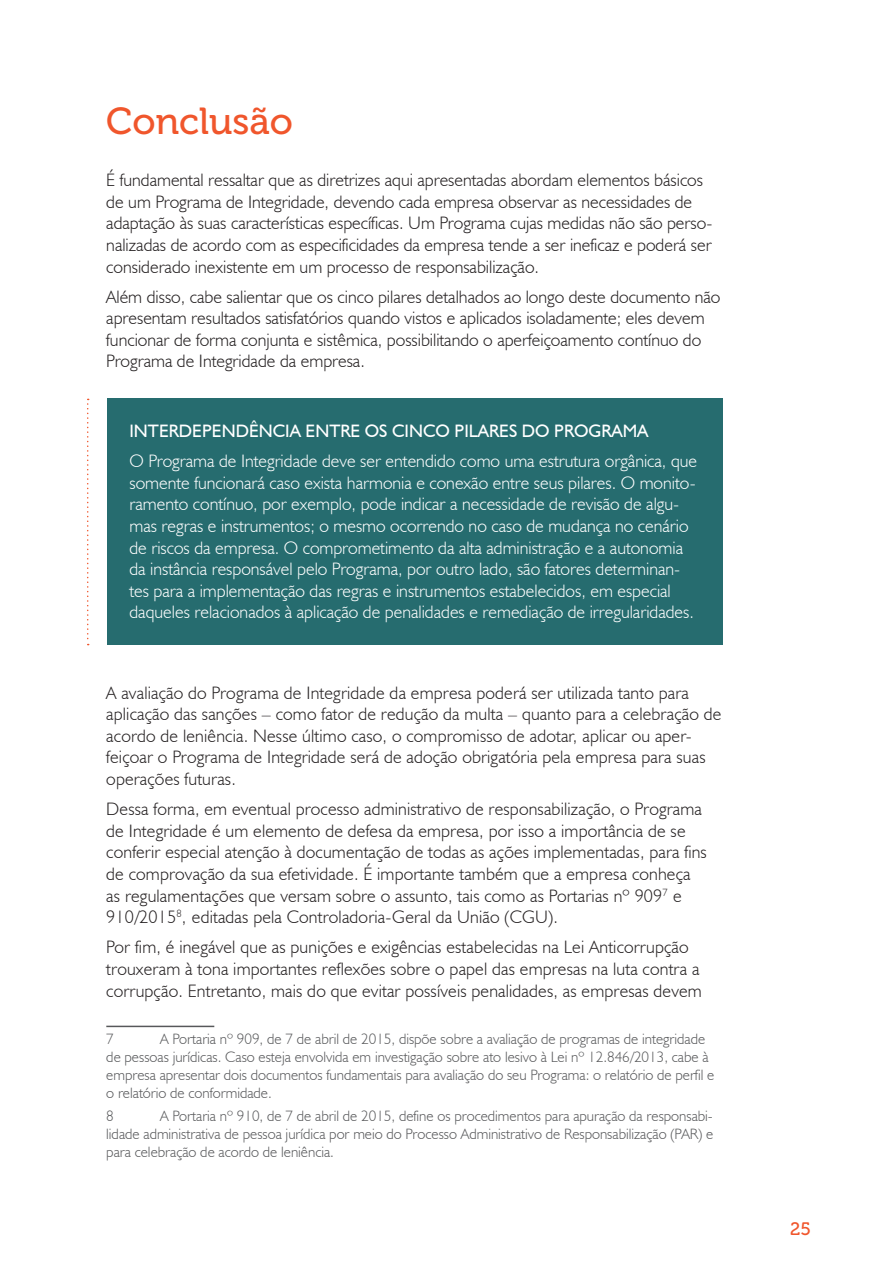
<style>
.page{position:relative;width:893px;height:1263px;background:#fff}
.page>*{position:absolute;margin:0;border:0;box-sizing:border-box;transform-origin:0 0}
.t1{font:37.5px "Museo 500";color:#f0562c}
.t2{font:300 18px/21.6px "Humanist 521 BT";letter-spacing:.01em;color:#231f20}
.t3{font:300 18px/21.6px "Humanist 521 BT";color:#fff}
.t4{font:18px "Humanist 521 BT";color:#fff}
.t5{font:18px "Museo 500";color:#f0562c}
.t6{font:300 15px/18px "Humanist 521 BT";color:#57585a}
</style>
<div class="page">
<hr style="left:106px;top:1026px;width:108px;height:1px;background:#57585a">
<div style="left:108px;top:399px;width:615px;height:246px;background:#266c6f"></div>
<svg style="left:87px;top:399px;width:2px;height:246px"></svg>
<h1 class="t1" style="left:106px;top:101px;width:188px">Conclusão</h1>
<p class="t2" style="left:106px;top:169px;width:608px">É fundamental ressaltar que as diretrizes aqui apresentadas abordam elementos básicos de um Programa de Integridade, devendo cada empresa observar as necessidades de adaptação às suas características específicas. Um Programa cujas medidas não são perso&shy;nalizadas de acordo com as especificidades da empresa tende a ser ineficaz e poderá ser considerado inexistente em um processo de responsabilização.</p>
<p class="t2" style="left:106px;top:285px;width:616px">Além disso, cabe salientar que os cinco pilares detalhados ao longo deste documento não apresentam resultados satisfatórios quando vistos e aplicados isoladamente; eles devem funcionar de forma conjunta e sistêmica, possibilitando o aperfeiçoamento contínuo do Programa de Integridade da empresa.</p>
<p class="t4" style="left:129px;top:420px;width:520px">INTERDEPENDÊNCIA ENTRE OS CINCO PILARES DO PROGRAMA</p>
<p class="t3" style="left:129px;top:450px;width:569px">O Programa de Integridade deve ser entendido como uma estrutura orgânica, que somente funcionará caso exista harmonia e conexão entre seus pilares. O monito&shy;ramento contínuo, por exemplo, pode indicar a necessidade de revisão de algu&shy;mas regras e instrumentos; o mesmo ocorrendo no caso de mudança no cenário de riscos da empresa. O comprometimento da alta administração e a autonomia da instância responsável pelo Programa, por outro lado, são fatores determinan&shy;tes para a implementação das regras e instrumentos estabelecidos, em especial daqueles relacionados à aplicação de penalidades e remediação de irregularidades.</p>
<p class="t2" style="left:106px;top:681px;width:617px">A avaliação do Programa de Integridade da empresa poderá ser utilizada tanto para aplicação das sanções – como fator de redução da multa – quanto para a celebração de acordo de leniência. Nesse último caso, o compromisso de adotar, aplicar ou aper&shy;feiçoar o Programa de Integridade será de adoção obrigatória pela empresa para suas operações futuras.</p>
<p class="t2" style="left:106px;top:798px;width:602px">Dessa forma, em eventual processo administrativo de responsabilização, o Programa de Integridade é um elemento de defesa da empresa, por isso a importância de se conferir especial atenção à documentação de todas as ações implementadas, para fins de comprovação da sua efetividade. É importante também que a empresa conheça as regulamentações que versam sobre o assunto, tais como as Portarias nº 909<sup>7</sup> e 910/2015<sup>8</sup>, editadas pela Controladoria-Geral da União (CGU).</p>
<p class="t2" style="left:106px;top:936px;width:597px">Por fim, é inegável que as punições e exigências estabelecidas na Lei Anticorrupção trouxeram à tona importantes reflexões sobre o papel das empresas na luta contra a corrupção. Entretanto, mais do que evitar possíveis penalidades, as empresas devem</p>
<p class="t6" style="left:106px;top:1030px;width:9px">7</p>
<p class="t6" style="left:106px;top:1030px;width:609px;text-indent:54px">A Portaria nº 909, de 7 de abril de 2015, dispõe sobre a avaliação de programas de integridade de pessoas jurídicas. Caso esteja envolvida em investigação sobre ato lesivo à Lei nº 12.846/2013, cabe à empresa apresentar dois documentos fundamentais para avaliação do seu Programa: o relatório de perfil e o relatório de conformidade.</p>
<p class="t6" style="left:106px;top:1106px;width:9px">8</p>
<p class="t6" style="left:106px;top:1106px;width:608px;text-align:justify;text-indent:54px">A Portaria nº 910, de 7 de abril de 2015, define os procedimentos para apuração da responsabi&shy;lidade administrativa de pessoa jurídica por meio do Processo Administrativo de Responsabilização (PAR) e para celebração de acordo de leniência.</p>
<p class="t5" style="left:790px;top:1218px;width:22px">25</p>
</div>
